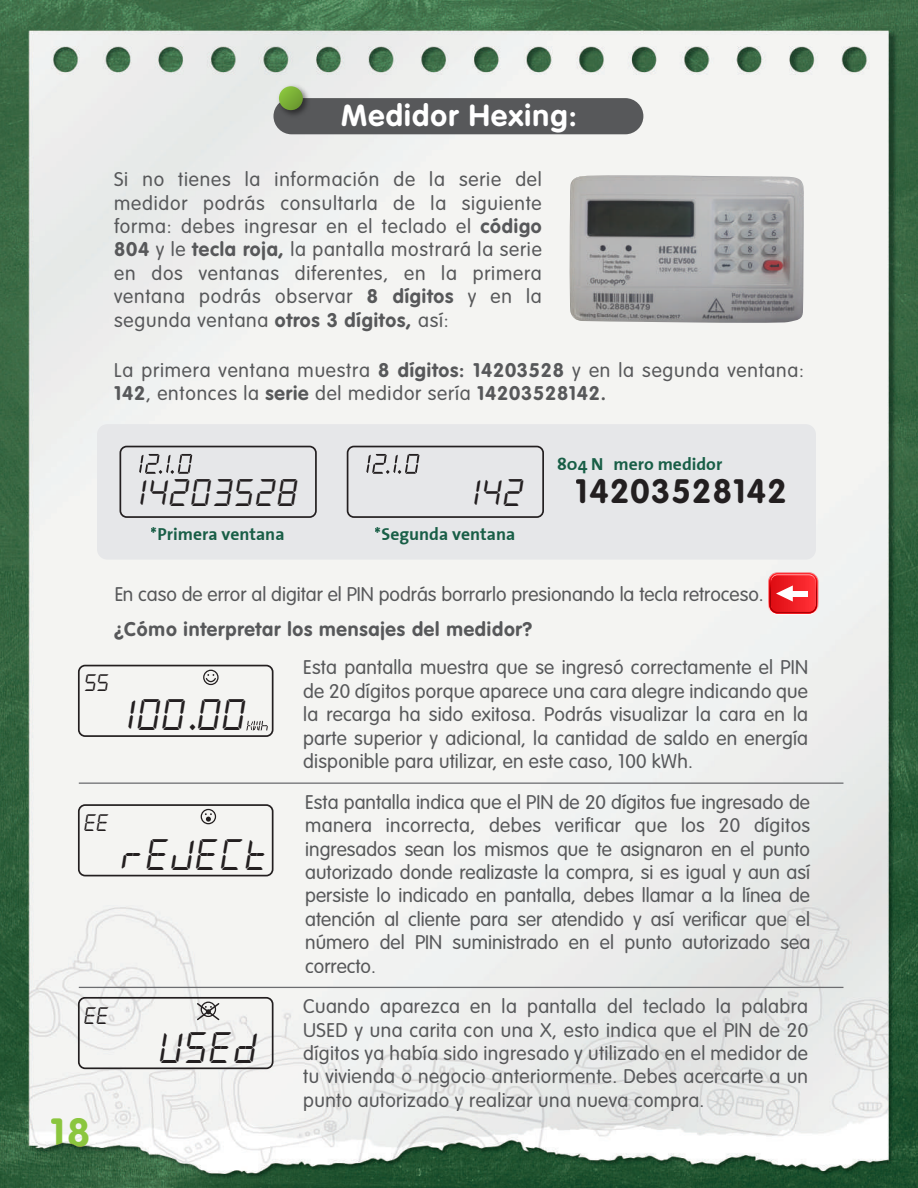
<style>
.page{position:relative;width:918px;height:1188px;background:#fff}
.page>*{position:absolute;margin:0;border:0;box-sizing:border-box;transform-origin:0 0}
.t1{font:44.1px "alarmclock";letter-spacing:-.025em;color:#231f20}
.t2{font:700 40.2px "VAG Rounded Std";color:#8bc63e}
.t3{font:38.4px "alarmclock";letter-spacing:-.025em;color:#231f20}
.t4{font:700 33.45px "VAG Rounded Std";letter-spacing:.04em;color:#231f20}
.t5{font:700 30px "VAG Rounded Std";letter-spacing:.04em;color:#fff}
.t6{font:23.85px "alarmclock";color:#231f20}
.t7{font:300 19.5px/23.4px "VAG Rounded Std";letter-spacing:.01em;color:#57585a;text-align:justify}
.t8{font:300 19.5px/23.4px "VAG Rounded Std";letter-spacing:.04em;color:#57585a}
.t9{font:700 19.5px "VAG Rounded Std";letter-spacing:.04em;color:#57585a}
.t10{font:700 17.55px "The Sans";color:#185e46}
.s1{font-weight:700}
</style>
<div class="page">
<img style="left:0;top:0;width:918px;height:1188px">
<div style="left:97px;top:424px;width:719px;height:136px;background:#e6e7e9;border-radius:10px"></div>
<div style="left:273px;top:98px;width:370px;height:36px;background:#57585a;border-radius:18px"></div>
<hr style="left:79px;top:783px;width:764px;height:1px;background:#6c6d70">
<hr style="left:79px;top:987px;width:764px;height:1px;background:#6c6d70">
<div style="left:120px;top:446px;width:197px;height:72px;border:2px solid #231f20;border-radius:6px"></div>
<svg style="left:139px;top:454px;width:53px;height:20px"></svg>
<div style="left:347px;top:446px;width:197px;height:72px;border:2px solid #231f20;border-radius:6px"></div>
<svg style="left:366px;top:454px;width:53px;height:20px"></svg>
<svg style="left:205px;top:813px;width:7px;height:9px"></svg>
<div style="left:201px;top:809px;width:15px;height:15px;border:1px solid #231f20;border-radius:50%"></div>
<div style="left:78px;top:804px;width:196px;height:72px;border:2px solid #231f20;border-radius:6px"></div>
<div style="left:201px;top:1002px;width:15px;height:15px;border:1px solid #231f20;border-radius:50%"></div>
<div style="left:78px;top:997px;width:196px;height:72px;border:2px solid #231f20;border-radius:6px"></div>
<svg style="left:205px;top:674px;width:12px;height:9px"></svg>
<div style="left:203px;top:670px;width:16px;height:15px;border:1px solid #231f20;border-radius:50%"></div>
<div style="left:78px;top:665px;width:196px;height:72px;border:2px solid #231f20;border-radius:6px"></div>
<svg style="left:246px;top:721px;width:22px;height:10px"></svg>
<img style="left:274px;top:81px;width:39px;height:34px">
<svg style="left:279px;top:86px;width:24px;height:24px"></svg>
<svg style="left:197px;top:1003px;width:22px;height:17px"></svg>
<svg style="left:768px;top:572px;width:51px;height:43px;background:#ee4449"></svg>
<div style="left:787px;top:591px;width:20px;height:5px;background:#fff"></div>
<img style="left:569px;top:175px;width:235px;height:149px">
<h3 class="t5" style="left:341px;top:98px;width:237px">Medidor Hexing:</h3>
<p class="t7" style="left:114px;top:168px;width:429px">Si no tienes la información de la serie del medidor podrás consultarla de la siguiente forma: debes ingresar en el teclado el <span class="s1">código 804</span> y le <span class="s1">tecla roja,</span> la pantalla mostrará la serie en dos ventanas diferentes, en la primera ventana podrás observar <span class="s1">8 dígitos</span> y en la segunda ventana <span class="s1">otros 3 dígitos,</span> así:</p>
<p class="t8" style="left:114px;top:359px;width:691px">La primera ventana muestra <span class="s1">8 dígitos: 14203528</span> y en la segunda ventana:<br><span class="s1">142</span>, entonces la <span class="s1">serie</span> del medidor sería <span class="s1">14203528142.</span></p>
<p class="t10" style="left:557px;top:450px;width:167px">804 Número medidor</p>
<h3 class="t3" style="left:127px;top:474px;width:175px">14203528</h3>
<h3 class="t3" style="left:461px;top:474px;width:67px">142</h3>
<h3 class="t4" style="left:576px;top:471px;width:212px">14203528142</h3>
<p class="t10" style="left:151px;top:519px;width:135px">*Primera ventana</p>
<p class="t10" style="left:375px;top:519px;width:142px">*Segunda ventana</p>
<p class="t7" style="left:114px;top:583px;width:651px">En caso de error al digitar el PIN podrás borrarlo presionando la tecla retroceso.</p>
<p class="t9" style="left:114px;top:617px;width:420px">¿Cómo interpretar los mensajes del medidor?</p>
<p class="t6" style="left:85px;top:671px;width:28px">55</p>
<h1 class="t1" style="left:113px;top:693px;width:137px">100.00</h1>
<p class="t6" style="left:85px;top:811px;width:28px">EE</p>
<h1 class="t1" style="left:122px;top:833px;width:151px">rEjECt</h1>
<p class="t6" style="left:85px;top:1004px;width:28px">EE</p>
<h2 class="t2" style="left:51px;top:1110px;width:41px">18</h2>
<h1 class="t1" style="left:160px;top:1026px;width:102px">USEd</h1>
<p class="t7" style="left:303px;top:657px;width:506px">Esta pantalla muestra que se ingresó correctamente el PIN de 20 dígitos porque aparece una cara alegre indicando que la recarga ha sido exitosa. Podrás visualizar la cara en la parte superior y adicional, la cantidad de saldo en energía disponible para utilizar, en este caso, 100 kWh.</p>
<p class="t7" style="left:305px;top:791px;width:506px">Esta pantalla indica que el PIN de 20 dígitos fue ingresado de manera incorrecta, debes verificar que los 20 dígitos ingresados sean los mismos que te asignaron en el punto autorizado donde realizaste la compra, si es igual y aun así persiste lo indicado en pantalla, debes llamar a la línea de atención al cliente para ser atendido y así verificar que el número del PIN suministrado en el punto autorizado sea correcto.</p>
<p class="t7" style="left:303px;top:995px;width:506px">Cuando aparezca en la pantalla del teclado la palabra USED y una carita con una X, esto indica que el PIN de 20 dígitos ya había sido ingresado y utilizado en el medidor de tu vivienda o negocio anteriormente. Debes acercarte a un punto autorizado y realizar una nueva compra.</p>
</div>
